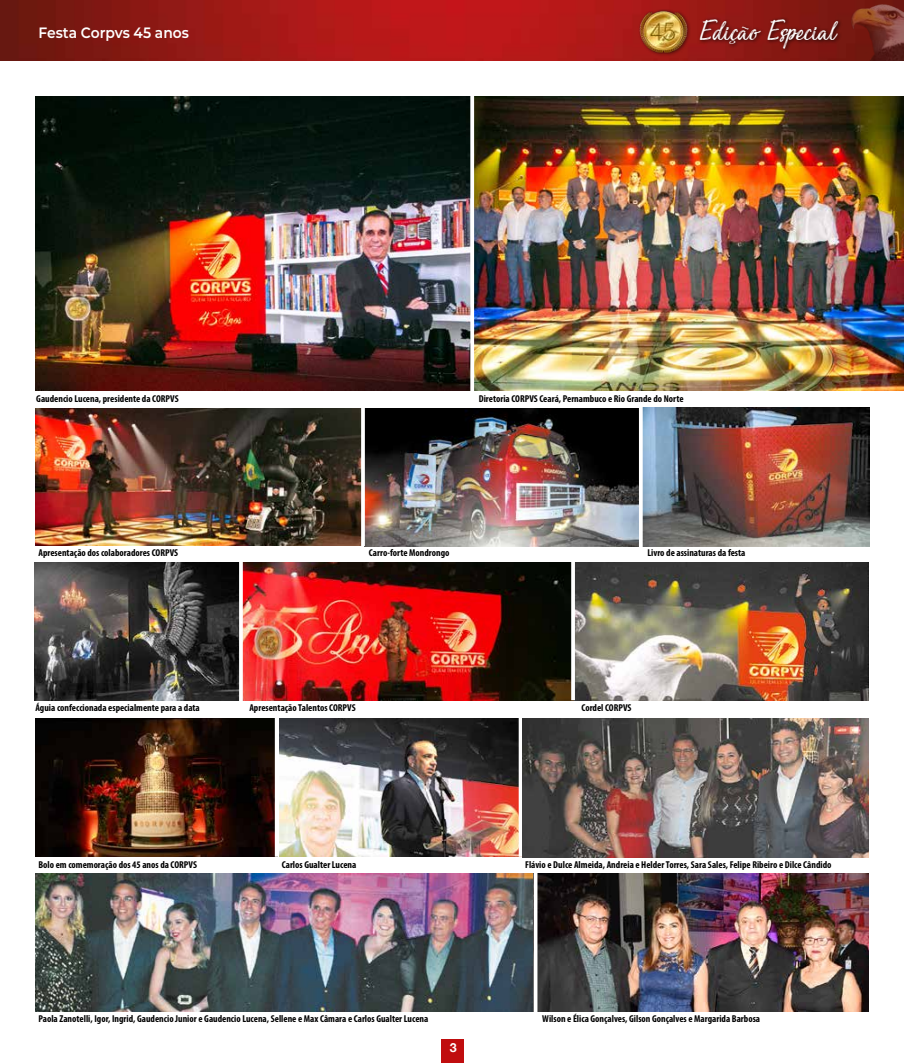
<style>
.page{position:relative;width:904px;height:1063px;background:#fff}
.page>*{position:absolute;margin:0;border:0;box-sizing:border-box;transform-origin:0 0}
.t1{font:35.5px "Sensations and Qualities";color:#fff}
.t2{font:600 15px "Montserrat";color:#fff;scale:.92 1}
.t3{font:700 12.5px "Helvetica Neue";color:#fff}
.t4{font:700 condensed 10px "Myriad Pro";color:#000}
.s1{font-family:"Helvetica Neue";font-weight:300;font-size:27.5px}
</style>
<div class="page">
<div style="left:441px;top:1039px;width:23px;height:24px;background:#c00d0e"></div>
<img style="left:0;top:0;width:841px;height:61px">
<div style="left:411px;top:8px;width:54px;height:46px;background:#be181a"></div>
<img style="left:411px;top:4px;width:52px;height:4px">
<div style="left:637px;top:9px;width:53px;height:48px;background:#9c1a15"></div>
<img style="left:637px;top:8px;width:52px;height:47px">
<div style="left:698px;top:17px;width:145px;height:36px;background:#000;opacity:.77"></div>
<img style="left:841px;top:0;width:63px;height:61px">
<img style="left:35px;top:874px;width:833px;height:137px">
<img style="left:34px;top:562px;width:834px;height:139px">
<img style="left:35px;top:408px;width:604px;height:138px">
<img style="left:35px;top:96px;width:435px;height:294px">
<img style="left:474px;top:96px;width:430px;height:294px">
<img style="left:642px;top:408px;width:227px;height:138px">
<img style="left:35px;top:718px;width:240px;height:139px">
<img style="left:279px;top:719px;width:239px;height:138px">
<svg style="left:470px;top:96px;width:1px;height:295px"></svg>
<svg style="left:361px;top:408px;width:4px;height:138px"></svg>
<svg style="left:239px;top:562px;width:4px;height:139px"></svg>
<svg style="left:518px;top:718px;width:4px;height:139px"></svg>
<svg style="left:552px;top:874px;width:4px;height:138px"></svg>
<svg style="left:571px;top:562px;width:4px;height:138px"></svg>
<img style="left:522px;top:719px;width:346px;height:138px">
<svg style="left:533px;top:873px;width:4px;height:139px"></svg>
<h2 class="t2" style="left:38px;top:22px;width:165px">Festa Corpvs 45 anos</h2>
<h1 class="t1" style="left:699px;top:14px;width:140px">Edição Especial<span class="s1">3</span></h1>
<p class="t4" style="left:36px;top:392px;width:144px">Gaudencio Lucena, presidente da CORPVS</p>
<p class="t4" style="left:479px;top:392px;width:206px">Diretoria CORPVS Ceará, Pernambuco e Rio Grande do Norte</p>
<p class="t4" style="left:38px;top:546px;width:141px">Apresentação dos colaboradores CORPVS</p>
<p class="t4" style="left:369px;top:546px;width:82px">Carro-forte Mondrongo</p>
<p class="t4" style="left:647px;top:546px;width:100px">Livro de assinaturas da festa</p>
<p class="t4" style="left:35px;top:701px;width:166px">Águia confeccionada especialmente para a data</p>
<p class="t4" style="left:249px;top:701px;width:108px">Apresentação Talentos CORPVS</p>
<p class="t4" style="left:581px;top:701px;width:51px">Cordel CORPVS</p>
<p class="t4" style="left:38px;top:858px;width:160px">Bolo em comemoração dos 45 anos da CORPVS</p>
<p class="t4" style="left:282px;top:858px;width:76px">Carlos Gualter Lucena</p>
<p class="t4" style="left:525px;top:858px;width:308px">Flávio e Dulce Almeida, Andreia e Helder Torres, Sara Sales, Felipe Ribeiro e Dilce Cândido</p>
<p class="t4" style="left:38px;top:1013px;width:391px">Paola Zanotelli, Igor, Ingrid, Gaudencio Junior e Gaudencio Lucena, Sellene e Max Câmara e Carlos Gualter Lucena</p>
<p class="t4" style="left:542px;top:1013px;width:219px">Wilson e Élica Gonçalves, Gilson Gonçalves e Margarida Barbosa</p>
<p class="t3" style="left:450px;top:1037px;width:8px">3</p>
</div>
